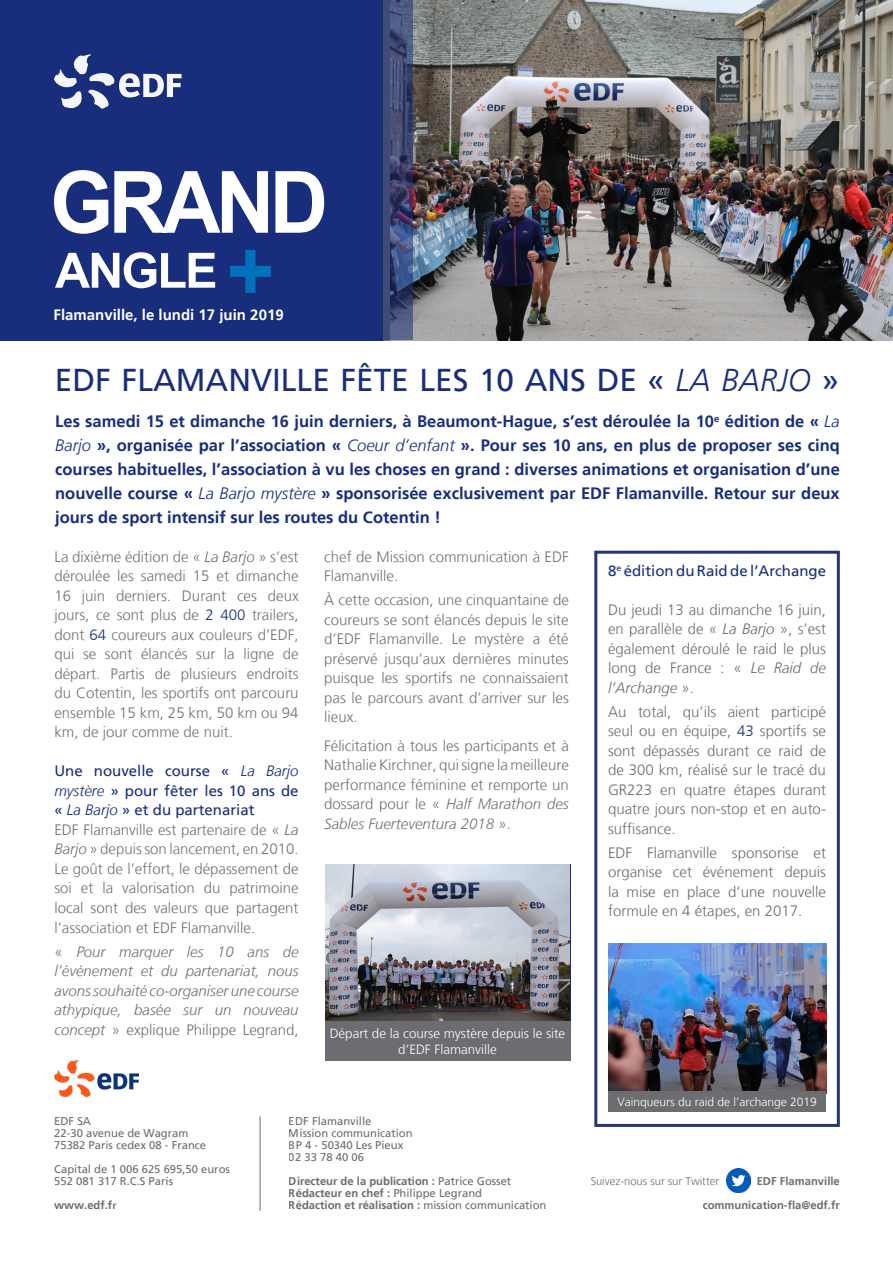
<style>
.page{position:relative;width:893px;height:1263px;background:#fff}
.page>*{position:absolute;margin:0;border:0;box-sizing:border-box;transform-origin:0 0}
.t1{font:31.5px "Frutiger";color:#182d7c}
.t2{font:700 16.5px/24px "Frutiger";color:#182d7c;text-align:justify}
.t3{font:300 15px/19.5px "Frutiger";color:#717275;text-align:justify}
.t4{font:300 15px/19.5px "Frutiger";color:#6c6d70;text-align:justify}
.t5{font:italic 300 15px/19.5px "Frutiger";color:#717275;text-align:justify}
.t6{font:15px/19.5px "Frutiger";color:#182d7c;text-align:justify}
.t7{font:700 15px "Frutiger";color:#fff}
.t8{font:300 13.35px/16px "Frutiger";color:#fff;text-align:center}
.t9{font:300 12px "Frutiger";color:#fff}
.t10{font:700 11.25px/12px "Frutiger";color:#6c6d70}
.t11{font:11.25px/12px "Frutiger";color:#6c6d70}
.t12{font:300 11.25px "Frutiger";color:#6c6d70}
.s1{font-weight:300;font-style:italic}
.s2{font-style:italic}
.s3{color:#182d7c}
.s4{font-style:normal}
.s5{font-size:10.5px}
.s6{font-weight:400}
</style>
<div class="page">
<div style="left:594px;top:551px;width:246px;height:576px;border:3px solid #253674"></div>
<hr style="left:260px;top:1116px;width:1px;height:95px;background:#6c6d70">
<img style="left:54px;top:1061px;width:84px;height:35px">
<img style="left:727px;top:1169px;width:23px;height:23px">
<img style="left:391px;top:0;width:502px;height:340px">
<div style="left:0;top:0;width:383px;height:340px;background:#182d7c"></div>
<svg style="left:54px;top:54px;width:128px;height:55px"></svg>
<svg style="left:54px;top:170px;width:270px;height:64px"></svg>
<svg style="left:55px;top:252px;width:160px;height:36px"></svg>
<svg style="left:230px;top:250px;width:41px;height:43px"></svg>
<svg style="left:383px;top:1px;width:29px;height:339px;background:#3f4a75"></svg>
<img style="left:608px;top:943px;width:218px;height:148px">
<div style="left:608px;top:1091px;width:218px;height:21px;background:#6c6d70"></div>
<img style="left:325px;top:864px;width:244px;height:157px">
<div style="left:325px;top:1021px;width:245px;height:40px;background:#6c6d70"></div>
<p class="t7" style="left:54px;top:306px;width:232px">Flamanville, le lundi 17 juin 2019</p>
<p class="t1" style="left:55px;top:361px;width:785px">EDF FLAMANVILLE FÊTE LES 10 ANS DE « <span class="s1">LA BARJO</span> »</p>
<p class="t2" style="left:55px;top:410px;width:786px">Les samedi 15 et dimanche 16 juin derniers, à Beaumont-Hague, s’est déroulée la 10<sup>e</sup> édition de « <span class="s1">La Barjo</span> », organisée par l’association « <span class="s1">Coeur d’enfant</span> ». Pour ses 10 ans, en plus de proposer ses cinq courses habituelles, l’association à vu les choses en grand : diverses animations et organisation d’une nouvelle course « <span class="s1">La Barjo mystère</span> » sponsorisée exclusivement par EDF Flamanville. Retour sur deux jours de sport intensif sur les routes du Cotentin !</p>
<p class="t3" style="left:54px;top:547px;width:246px">La dixième édition de « <span class="s2">La Barjo</span> » s’est déroulée les samedi 15 et dimanche 16 juin derniers. Durant ces deux jours, ce sont plus de <span class="s3">2 400</span> trailers, dont <span class="s3">64</span> coureurs aux couleurs d’EDF, qui se sont élancés sur la ligne de départ. Partis de plusieurs endroits du Cotentin, les sportifs ont parcouru ensemble 15 km, 25 km, 50 km ou 94 km, de jour comme de nuit.</p>
<p class="t6" style="left:54px;top:761px;width:246px">Une nouvelle course « <span class="s1">La Barjo mystère</span> » pour fêter les 10 ans de « <span class="s1">La Barjo</span> » et du partenariat</p>
<p class="t3" style="left:54px;top:820px;width:246px">EDF Flamanville est partenaire de « <span class="s2">La Barjo</span> » depuis son lancement, en 2010.<br>Le goût de l’effort, le dépassement de soi et la valorisation du patrimoine local sont des valeurs que partagent l’association et EDF Flamanville.</p>
<p class="t5" style="left:54px;top:942px;width:246px"><span class="s4">«</span> Pour marquer les 10 ans de l’événement et du partenariat, nous avons souhaité co-organiser une course athypique, basée sur un nouveau concept <span class="s4">» explique Philippe Legrand,</span></p>
<p class="t3" style="left:324px;top:547px;width:246px">chef de Mission communication à EDF<br>Flamanville.</p>
<p class="t3" style="left:324px;top:591px;width:246px">À cette occasion, une cinquantaine de coureurs se sont élancés depuis le site d’EDF Flamanville. Le mystère a été préservé jusqu’aux dernières minutes puisque les sportifs ne connaissaient pas le parcours avant d’arriver sur les lieux.</p>
<p class="t3" style="left:324px;top:736px;width:246px">Félicitation à tous les participants et à Nathalie Kirchner, qui signe la meilleure performance féminine et remporte un dossard pour le « <span class="s2">Half Marathon des Sables Fuerteventura 2018</span> ».</p>
<p class="t8" style="left:330px;top:1026px;width:237px">Départ de la course mystère depuis le site d’EDF Flamanville</p>
<p class="t6" style="left:608px;top:561px;width:219px">8<sup>e</sup> édition du Raid de l’Archange</p>
<p class="t4" style="left:608px;top:600px;width:219px">Du jeudi 13 au dimanche 16 juin, en parallèle de « <span class="s2">La Barjo</span> », s’est également déroulé le raid le plus long de France : « <span class="s2">Le Raid de l’Archange</span> ».</p>
<p class="t4" style="left:608px;top:702px;width:219px">Au total, qu’ils aient participé seul ou en équipe, <span class="s3">43</span> sportifs se sont dépassés durant ce raid de de 300 km, réalisé sur le tracé du GR223 en quatre étapes durant quatre jours non-stop et en auto&shy;suffisance.</p>
<p class="t4" style="left:608px;top:843px;width:219px">EDF Flamanville sponsorise et organise cet événement depuis la mise en place d’une nouvelle formule en 4 étapes, en 2017.</p>
<p class="t9" style="left:617px;top:1095px;width:201px">Vainqueurs du raid de l’archange 2019</p>
<p class="t11" style="left:54px;top:1115px;width:153px">EDF SA<br>22-30 avenue de Wagram<br>75382 Paris cedex 08 - France</p>
<p class="t11" style="left:54px;top:1163px;width:177px">Capital de 1 006 625 695,50 euros<br>552 081 317 R.C.S Paris</p>
<p class="t10" style="left:54px;top:1199px;width:64px">www.edf.f<span class="s5">r</span></p>
<p class="t11" style="left:289px;top:1115px;width:125px">EDF Flamanville<br>Mission communication<br>BP 4 - 50340 Les Pieux<br>02 33 78 40 06</p>
<p class="t10" style="left:289px;top:1175px;width:259px">Directeur de la publication : <span class="s6">Patrice Gosset<br></span>Rédacteur en chef : <span class="s6">Philippe Legrand<br></span>Rédaction et réalisation : <span class="s6">mission communication</span></p>
<p class="t12" style="left:590px;top:1175px;width:130px">Suivez-nous sur sur Twitter</p>
<p class="t10" style="left:703px;top:1169px;width:139px;line-height:24px;text-align:right">EDF Flamanville communication-fla@edf.fr</p>
</div>
